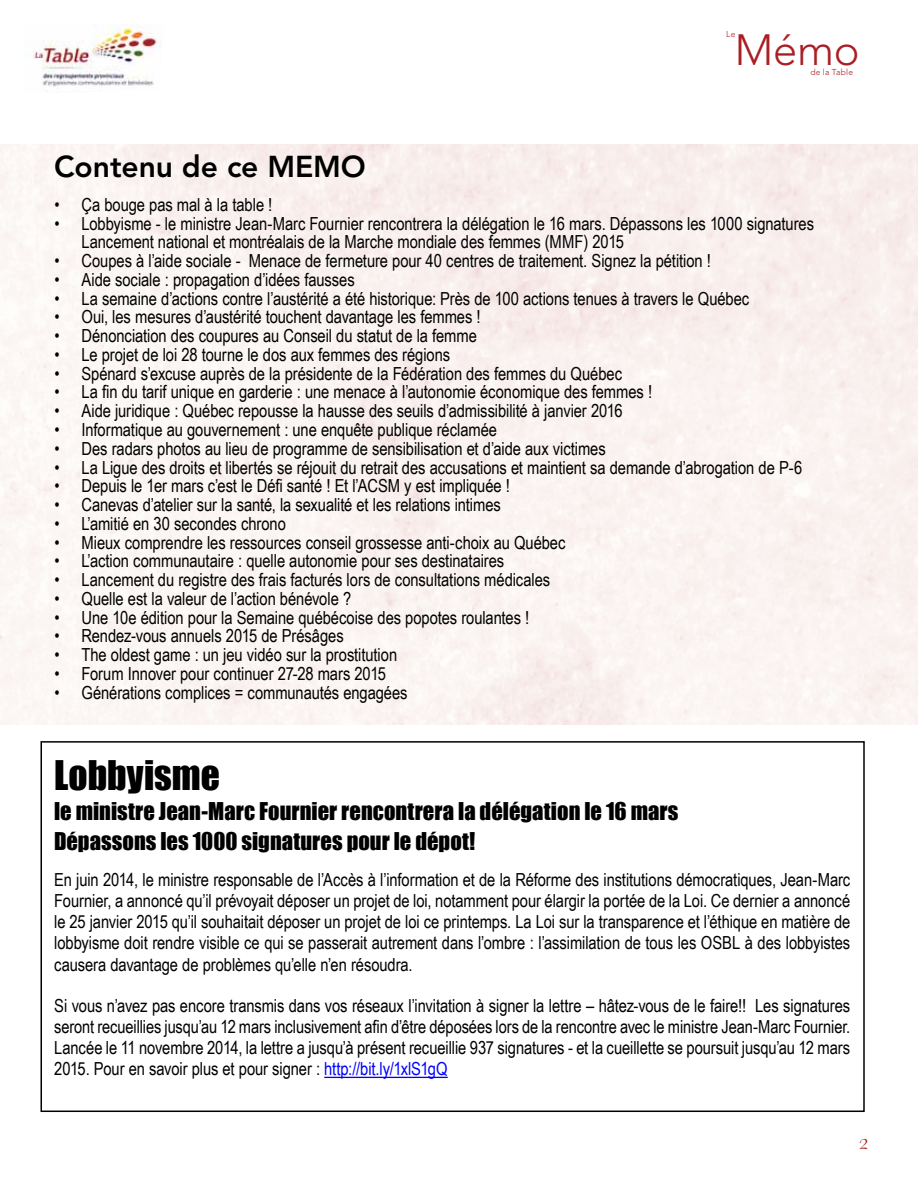
<style>
.page{position:relative;width:918px;height:1188px;background:#fff}
.page>*{position:absolute;margin:0;border:0;box-sizing:border-box;transform-origin:0 0}
.t1{font:300 43.5px "Avenir";color:#aa1f24}
.t2{font:37.5px "Impact";color:#000}
.t3{font:800 30px "Avenir";letter-spacing:-.005em;color:#000}
.t4{font:22.5px/30px "Impact";color:#000}
.t5{font:18px/21px "Arial Narrow";letter-spacing:-.005em;color:#000;text-align:justify}
.t6{font:17.1px "Arkona";color:#aa1f24}
.t7{font:300 8.55px "Avenir";letter-spacing:.025em;color:#aa1f24}
.s1{color:#00f}
</style>
<div class="page">
<img style="left:32px;top:25px;width:130px;height:62px">
<hr style="left:324px;top:1077px;width:124px;height:1px;background:#00f">
<div style="left:40px;top:741px;width:825px;height:371px;border:2px solid #000"></div>
<p class="t7" style="left:726px;top:29px;width:11px">Le</p>
<h1 class="t1" style="left:735px;top:24px;width:126px">Mémo</h1>
<h3 class="t3" style="left:54px;top:149px;width:313px">Contenu de ce MEMO</h3>
<p class="t7" style="left:810px;top:67px;width:44px">de la Table</p>
<p class="t5" style="left:54px;top:193px;width:219px">• Ça bouge pas mal à la table !</p>
<p class="t5" style="left:81px;top:213px;width:734px;line-height:18.8px;text-indent:-27px">• Lobbyisme - le ministre Jean-Marc Fournier rencontrera la délégation le 16 mars. Dépassons les 1000 signatures<br>Lancement national et montréalais de la Marche mondiale des femmes (MMF) 2015</p>
<p class="t5" style="left:54px;top:250px;width:658px">• Coupes à l’aide sociale - Menace de fermeture pour 40 centres de traitement. Signez la pétition !</p>
<p class="t5" style="left:54px;top:268px;width:302px">• Aide sociale : propagation d’idées fausses</p>
<p class="t5" style="left:54px;top:287px;width:696px">• La semaine d’actions contre l’austérité a été historique: Près de 100 actions tenues à travers le Québec</p>
<p class="t5" style="left:54px;top:306px;width:428px">• Oui, les mesures d’austérité touchent davantage les femmes !</p>
<p class="t5" style="left:54px;top:325px;width:424px">• Dénonciation des coupures au Conseil du statut de la femme</p>
<p class="t5" style="left:54px;top:343px;width:397px">• Le projet de loi 28 tourne le dos aux femmes des régions</p>
<p class="t5" style="left:54px;top:362px;width:569px">• Spénard s’excuse auprès de la présidente de la Fédération des femmes du Québec</p>
<p class="t5" style="left:54px;top:381px;width:599px">• La fin du tarif unique en garderie : une menace à l’autonomie économique des femmes !</p>
<p class="t5" style="left:54px;top:400px;width:570px">• Aide juridique : Québec repousse la hausse des seuils d’admissibilité à janvier 2016</p>
<p class="t5" style="left:54px;top:418px;width:444px">• Informatique au gouvernement : une enquête publique réclamée</p>
<p class="t5" style="left:54px;top:437px;width:553px">• Des radars photos au lieu de programme de sensibilisation et d’aide aux victimes</p>
<p class="t5" style="left:54px;top:456px;width:749px">• La Ligue des droits et libertés se réjouit du retrait des accusations et maintient sa demande d’abrogation de P-6</p>
<p class="t5" style="left:54px;top:475px;width:457px">• Depuis le 1er mars c’est le Défi santé ! Et l’ACSM y est impliquée !</p>
<p class="t5" style="left:54px;top:494px;width:448px">• Canevas d’atelier sur la santé, la sexualité et les relations intimes</p>
<p class="t5" style="left:54px;top:512px;width:233px">• L’amitié en 30 secondes chrono</p>
<p class="t5" style="left:54px;top:531px;width:512px">• Mieux comprendre les ressources conseil grossesse anti-choix au Québec</p>
<p class="t5" style="left:54px;top:550px;width:451px">• L’action communautaire : quelle autonomie pour ses destinataires</p>
<p class="t5" style="left:54px;top:569px;width:497px">• Lancement du registre des frais facturés lors de consultations médicales</p>
<p class="t5" style="left:54px;top:587px;width:298px">• Quelle est la valeur de l’action bénévole ?</p>
<p class="t5" style="left:54px;top:606px;width:476px">• Une 10e édition pour la Semaine québécoise des popotes roulantes !</p>
<p class="t5" style="left:54px;top:625px;width:291px">• Rendez-vous annuels 2015 de Présâges</p>
<p class="t5" style="left:54px;top:644px;width:344px">• The oldest game : un jeu vidéo sur la prostitution</p>
<p class="t5" style="left:54px;top:662px;width:333px">• Forum Innover pour continuer 27-28 mars 2015</p>
<p class="t5" style="left:54px;top:681px;width:355px">• Générations complices = communautés engagées</p>
<h2 class="t2" style="left:54px;top:746px;width:167px">Lobbyisme</h2>
<p class="t4" style="left:54px;top:796px;width:626px">le ministre Jean-Marc Fournier rencontrera la délégation le 16 mars<br>Dépassons les 1000 signatures pour le dépot!</p>
<p class="t5" style="left:54px;top:869px;width:798px">En juin 2014, le ministre responsable de l’Accès à l’information et de la Réforme des institutions démocratiques, Jean-Marc Fournier, a annoncé qu’il prévoyait déposer un projet de loi, notamment pour élargir la portée de la Loi. Ce dernier a annoncé le 25 janvier 2015 qu’il souhaitait déposer un projet de loi ce printemps. La Loi sur la transparence et l’éthique en matière de lobbyisme doit rendre visible ce qui se passerait autrement dans l’ombre : l’assimilation de tous les OSBL à des lobbyistes causera davantage de problèmes qu’elle n’en résoudra.</p>
<p class="t5" style="left:54px;top:995px;width:798px">Si vous n’avez pas encore transmis dans vos réseaux l’invitation à signer la lettre – hâtez-vous de le faire!! Les signatures seront recueillies jusqu’au 12 mars inclusivement afin d’être déposées lors de la rencontre avec le ministre Jean-Marc Fournier.<br>Lancée le 11 novembre 2014, la lettre a jusqu’à présent recueillie 937 signatures - et la cueillette se poursuit jusqu’au 12 mars 2015. Pour en savoir plus et pour signer : <span class="s1">http://bit.ly/1xlS1gQ</span></p>
<p class="t6" style="left:859px;top:1133px;width:10px">2</p>
</div>
